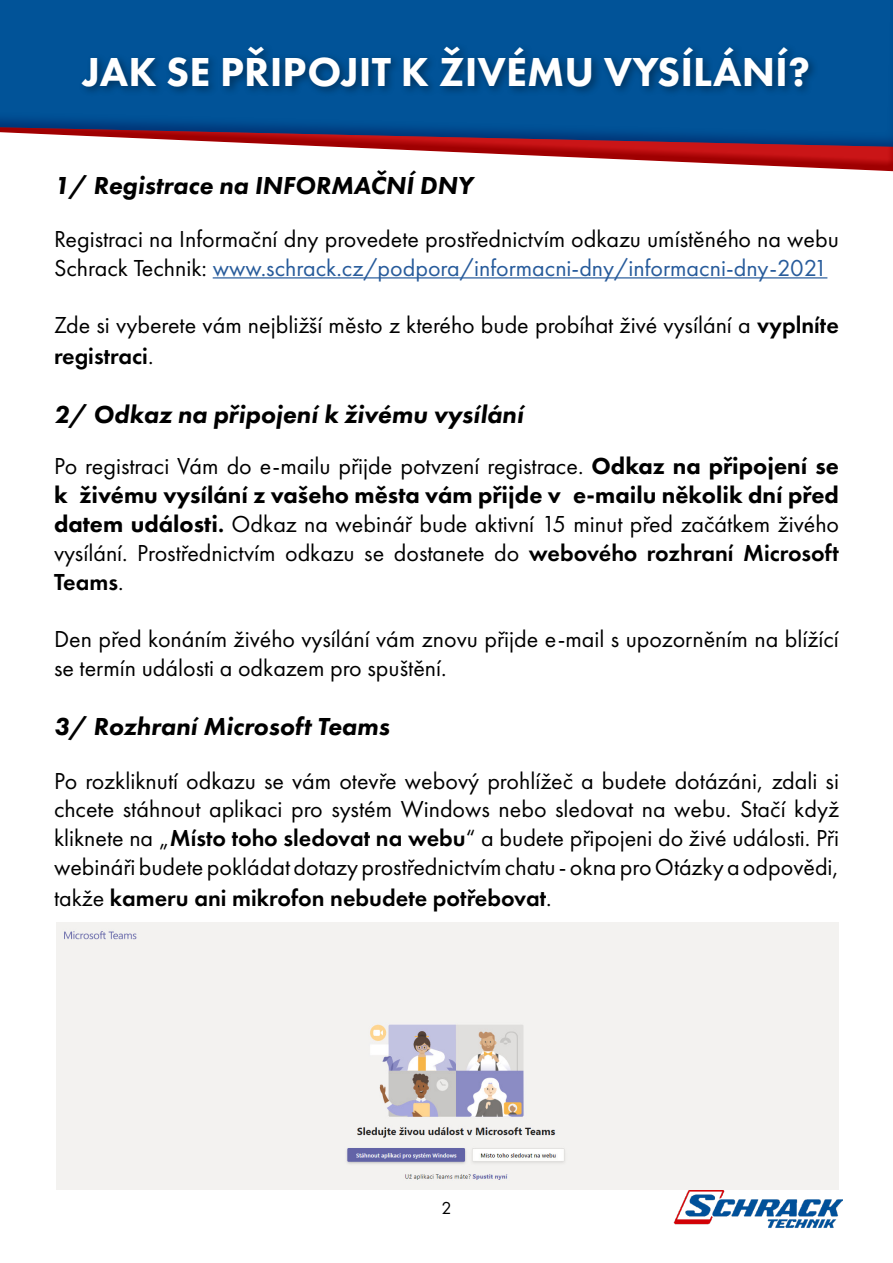
<style>
.page{position:relative;width:893px;height:1263px;background:#fff}
.page>*{position:absolute;margin:0;border:0;box-sizing:border-box;transform-origin:0 0}
.t1{font:800 42px "Futura PT";color:#fff}
.t2{font:italic 800 25.5px "Futura PT";color:#000}
.t3{font:24px/28.8px "Futura PT";color:#000}
.t4{font:18px "Futura PT";color:#000}
.s1{color:#275b9b}
.s2{font-weight:600}
.s3{font-weight:800}
</style>
<div class="page">
<img style="left:672px;top:1189px;width:170px;height:39px">
<hr style="left:213px;top:277px;width:614px;height:1px;background:#275b9b">
<svg style="left:409px;top:150px;width:484px;height:22px"></svg>
<svg style="left:0;top:0;width:893px;height:150px;background:#1a518e"></svg>
<div style="left:78px;top:42px;width:741px;height:56px;background:#000;opacity:.39"></div>
<img style="left:57px;top:923px;width:782px;height:266px">
<h1 class="t1" style="left:83px;top:46px;width:729px">JAK SE PŘIPOJIT K ŽIVÉMU VYSÍLÁNÍ?</h1>
<p class="t2" style="left:54px;top:169px;width:421px">1/ Registrace na INFORMAČNÍ DNY</p>
<p class="t3" style="left:54px;top:224px;width:786px">Registraci na Informační dny provedete prostřednictvím odkazu umístěného na webu<br>Schrack Technik: <span class="s1">www.schrack.cz/podpora/informacni-dny/informacni-dny-2021</span></p>
<p class="t3" style="left:54px;top:310px;width:786px;line-height:30.6px">Zde si vyberete vám nejbližší město z kterého bude probíhat živé vysílání a <span class="s2">vyplníte registraci</span>.</p>
<p class="t2" style="left:54px;top:399px;width:471px">2/ Odkaz na připojení k živému vysílání</p>
<p class="t3" style="left:54px;top:452px;width:786px;text-align:justify">Po registraci Vám do e-mailu přijde potvzení registrace. <span class="s3">Odkaz na připojení se k živému vysílání z vašeho města vám přijde v e-mailu několik dní před datem události</span><span class="s2">.</span> Odkaz na webinář bude aktivní 15 minut před začátkem živého vysílání. Prostřednictvím odkazu se dostanete do <span class="s2">webového rozhraní Microsoft Teams</span>.</p>
<p class="t3" style="left:54px;top:625px;width:786px">Den před konáním živého vysílání vám znovu přijde e-mail s upozorněním na blížící se termín události a odkazem pro spuštění.</p>
<p class="t2" style="left:54px;top:711px;width:337px">3/ Rozhraní Microsoft Teams</p>
<p class="t3" style="left:54px;top:766px;width:787px;line-height:29.2px;text-align:justify">Po rozkliknutí odkazu se vám otevře webový prohlížeč a budete dotázáni, zdali si chcete stáhnout aplikaci pro systém Windows nebo sledovat na webu. Stačí když kliknete na „<span class="s2">Místo toho sledovat na webu</span>“ a budete připojeni do živé události. Při webináři budete pokládat dotazy prostřednictvím chatu - okna pro Otázky a odpovědi, takže <span class="s2">kameru ani mikrofon nebudete potřebovat</span>.</p>
<p class="t4" style="left:441px;top:1197px;width:12px">2</p>
</div>
